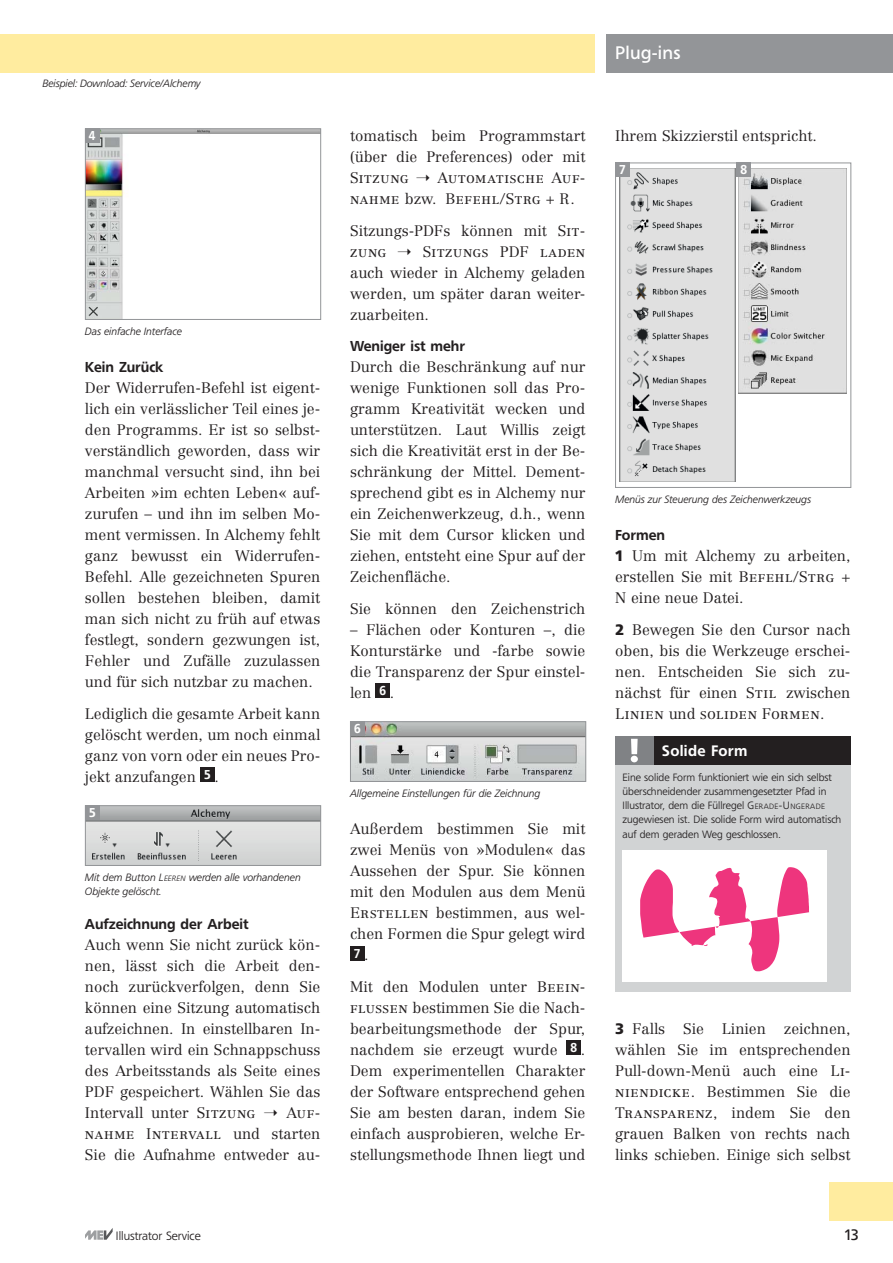
<style>
.page{position:relative;width:893px;height:1263px;background:#fff}
.page>*{position:absolute;margin:0;border:0;box-sizing:border-box;transform-origin:0 0}
.t1{font:18px "Freeborn SB";letter-spacing:.01em;color:#fff}
.t2{font:300 15px/21px "Centennial";color:#231f20;text-align:justify}
.t3{font:15px/21px "Centennial Light SC";letter-spacing:.045em;color:#231f20;text-align:right}
.t4{font:500 15px "Freeborn SB";letter-spacing:.02em;color:#fff}
.t5{font:15px "Freeborn SB";color:#231f20}
.t6{font:500 14.25px "Freeborn SB";color:#231f20}
.t7{font:500 12.75px "Freeborn SB";color:#fff;scale:.95 1}
.t8{font:300 12px "Freeborn SB";color:#231f20}
.t9{font:300 10.5px/14.2px "Freeborn SB";color:#231f20}
.t10{font:italic 300 10.5px/14.2px "Freeborn SB";color:#231f20}
.s1{font-style:inherit}
.s2{font-size:7.65px}
.s3{font-family:"Centennial Light SC";font-weight:400}
.s4{font-family:"Centennial";font-weight:300}
.s5{font-family:"Centennial";font-weight:300;font-size:15px;color:#231f20}
.s6{font-family:"Freeborn SB";font-weight:700}
</style>
<div class="page">
<div style="left:607px;top:34px;width:286px;height:38px;background:#939598"></div>
<div style="left:0;top:34px;width:594px;height:38px;background:#ffec9f"></div>
<svg style="left:85px;top:1228px;width:28px;height:12px"></svg>
<div style="left:829px;top:1182px;width:64px;height:38px;background:#ffec9f"></div>
<img style="left:87px;top:130px;width:232px;height:188px">
<div style="left:85px;top:128px;width:236px;height:192px;border:1px solid #939598"></div>
<div style="left:85px;top:129px;width:14px;height:14px;background:#939598"></div>
<div style="left:200px;top:768px;width:14px;height:14px;background:#231f20"></div>
<img style="left:87px;top:807px;width:232px;height:57px">
<div style="left:85px;top:805px;width:236px;height:61px;border:1px solid #939598"></div>
<div style="left:85px;top:806px;width:14px;height:14px;background:#939598"></div>
<div style="left:376px;top:684px;width:14px;height:14px;background:#231f20"></div>
<img style="left:352px;top:723px;width:232px;height:57px">
<div style="left:350px;top:721px;width:236px;height:61px;border:1px solid #939598"></div>
<div style="left:350px;top:722px;width:14px;height:14px;background:#939598"></div>
<div style="left:350px;top:946px;width:14px;height:14px;background:#231f20"></div>
<div style="left:567px;top:1041px;width:14px;height:14px;background:#231f20"></div>
<div style="left:615px;top:163px;width:236px;height:325px;border:1px solid #939598"></div>
<img style="left:738px;top:168px;width:109px;height:225px">
<img style="left:620px;top:168px;width:115px;height:313px">
<div style="left:615px;top:163px;width:14px;height:14px;background:#939598"></div>
<div style="left:737px;top:163px;width:14px;height:14px;background:#939598"></div>
<div style="left:615px;top:765px;width:235px;height:227px;background:#d1d3d4"></div>
<div style="left:623px;top:850px;width:204px;height:131px;background:#fff"></div>
<svg style="left:640px;top:867px;width:169px;height:104px"></svg>
<div style="left:653px;top:736px;width:197px;height:29px;background:#231f20"></div>
<div style="left:615px;top:736px;width:38px;height:29px;background:#808285"></div>
<svg style="left:631px;top:739px;width:7px;height:23px"></svg>
<p class="t10" style="left:42px;top:77px;width:160px">Beispiel: Download: Service/Alchemy</p>
<p class="t7" style="left:89px;top:130px;width:8px">4</p>
<p class="t10" style="left:85px;top:325px;width:98px">Das einfache Interface</p>
<p class="t6" style="left:85px;top:361px;width:80px">Kein Zurück</p>
<p class="t2" style="left:85px;top:379px;width:237px">Der Widerrufen-Befehl ist eigent&shy;lich ein verlässlicher Teil eines je&shy;den Programms. Er ist so selbst&shy;verständlich geworden, dass wir manchmal versucht sind, ihn bei Arbeiten »im echten Leben« auf&shy;zurufen – und ihn im selben Mo&shy;ment vermissen. In Alchemy fehlt ganz bewusst ein Widerrufen-Befehl. Alle gezeichneten Spuren sollen bestehen bleiben, damit man sich nicht zu früh auf etwas festlegt, sondern gezwungen ist, Fehler und Zufälle zuzulassen und für sich nutzbar zu machen.</p>
<p class="t2" style="left:85px;top:704px;width:237px">Lediglich die gesamte Arbeit kann gelöscht werden, um noch einmal ganz von vorn oder ein neues Pro&shy;jekt anzufangen <sup>5</sup> .</p>
<p class="t7" style="left:89px;top:807px;width:8px">5</p>
<p class="t10" style="left:85px;top:871px;width:217px">Mit dem Button <span class="s1">L</span><span class="s2">EEREN</span> werden alle vorhandenen<br>Objekte gelöscht.</p>
<p class="t6" style="left:85px;top:918px;width:165px">Aufzeichnung der Arbeit</p>
<p class="t2" style="left:85px;top:935px;width:237px">Auch wenn Sie nicht zurück kön&shy;nen, lässt sich die Arbeit den&shy;noch zurückverfolgen, denn Sie können eine Sitzung automatisch aufzeichnen. In einstellbaren In&shy;tervallen wird ein Schnappschuss des Arbeitsstands als Seite eines PDF gespeichert. Wählen Sie das Intervall unter <span class="s3">Sitzung</span></p>
<p class="t3" style="left:85px;top:1103px;width:237px">Auf-<br>nahme Intervall <span class="s4">und starten</span></p>
<p class="t2" style="left:85px;top:1145px;width:237px">Sie die Aufnahme entweder au-</p>
<p class="t2" style="left:350px;top:127px;width:237px">tomatisch beim Programmstart (über die Preferences) oder mit</p>
<p class="t3" style="left:350px;top:169px;width:60px">Sitzung</p>
<p class="t3" style="left:350px;top:169px;width:237px;text-align:left;text-indent:87px">Automatische Auf&shy;nahme <span class="s4">bzw.</span> Befehl/Strg + R<span class="s4">.</span></p>
<p class="t2" style="left:350px;top:221px;width:237px">Sitzungs-PDFs können mit <span class="s3">Sit-</span></p>
<p class="t3" style="left:350px;top:242px;width:38px">zung</p>
<p class="t3" style="left:423px;top:242px;width:164px">Sitzungs PDF laden</p>
<p class="t2" style="left:350px;top:263px;width:237px">auch wieder in Alchemy geladen werden, um später daran weiter&shy;zuarbeiten.</p>
<p class="t6" style="left:350px;top:340px;width:117px">Weniger ist mehr</p>
<p class="t2" style="left:350px;top:358px;width:237px">Durch die Beschränkung auf nur wenige Funktionen soll das Pro&shy;gramm Kreativität wecken und unterstützen. Laut Willis zeigt sich die Kreativität erst in der Be&shy;schränkung der Mittel. Dement&shy;sprechend gibt es in Alchemy nur ein Zeichenwerkzeug, d.h., wenn Sie mit dem Cursor klicken und ziehen, entsteht eine Spur auf der Zeichenfläche.</p>
<p class="t2" style="left:350px;top:599px;width:237px">Sie können den Zeichenstrich</p>
<p class="t2" style="left:350px;top:620px;width:237px">– Flächen oder Konturen –, die Konturstärke und -farbe sowie die Transparenz der Spur einstel&shy;len <sup>6</sup> .</p>
<p class="t7" style="left:354px;top:723px;width:8px">6</p>
<p class="t10" style="left:350px;top:787px;width:192px">Allgemeine Einstellungen für die Zeichnung</p>
<p class="t2" style="left:350px;top:820px;width:237px">Außerdem bestimmen Sie mit zwei Menüs von »Modulen« das Aussehen der Spur. Sie können mit den Modulen aus dem Menü <span class="s3">Erstellen</span> bestimmen, aus wel&shy;chen Formen die Spur gelegt wird</p>
<p class="t7" style="left:354px;top:948px;width:17px">7 <span class="s5">.</span></p>
<p class="t2" style="left:350px;top:977px;width:237px">Mit den Modulen unter <span class="s3">Beein&shy;flussen</span> bestimmen Sie die Nach&shy;bearbeitungsmethode der Spur, nachdem sie erzeugt wurde <sup>8</sup> .<br>Dem experimentellen Charakter der Software entsprechend gehen Sie am besten daran, indem Sie einfach ausprobieren, welche Er&shy;stellungsmethode Ihnen liegt und</p>
<p class="t1" style="left:615px;top:42px;width:67px">Plug-ins</p>
<p class="t2" style="left:615px;top:127px;width:203px">Ihrem Skizzierstil entspricht.</p>
<p class="t7" style="left:619px;top:165px;width:8px">7</p>
<p class="t7" style="left:740px;top:165px;width:8px">8</p>
<p class="t10" style="left:615px;top:493px;width:197px">Menüs zur Steuerung des Zeichenwerkzeugs</p>
<p class="t6" style="left:615px;top:529px;width:51px">Formen</p>
<p class="t2" style="left:615px;top:547px;width:237px"><span class="s6">1</span> Um mit Alchemy zu arbeiten, erstellen Sie mit <span class="s3">Befehl/Strg + N</span> eine neue Datei.</p>
<p class="t2" style="left:615px;top:620px;width:237px"><span class="s6">2</span> Bewegen Sie den Cursor nach oben, bis die Werkzeuge erschei&shy;nen. Entscheiden Sie sich zu&shy;nächst für einen <span class="s3">Stil</span> zwischen</p>
<p class="t3" style="left:615px;top:704px;width:211px">Linien <span class="s4">und</span> soliden Formen<span class="s4">.</span></p>
<p class="t4" style="left:662px;top:745px;width:87px">Solide Form</p>
<p class="t9" style="left:623px;top:770px;width:220px">Eine solide Form funktioniert wie ein sich selbst überschneidender zusammengesetzter Pfad in Illustrator, dem die Füllregel <span class="s1">G</span><span class="s2">ERADE</span><span class="s1">-U</span><span class="s2">NGERADE </span>zugewiesen ist. Die solide Form wird automatisch auf dem geraden Weg geschlossen.</p>
<p class="t2" style="left:615px;top:1019px;width:237px"><span class="s6">3</span> Falls Sie Linien zeichnen, wählen Sie im entsprechenden Pull-down-Menü auch eine <span class="s3">Li&shy;niendicke</span>. Bestimmen Sie die <span class="s3">Transparenz</span>, indem Sie den grauen Balken von rechts nach links schieben. Einige sich selbst</p>
<p class="t8" style="left:116px;top:1230px;width:86px">Illustrator Service</p>
<p class="t5" style="left:844px;top:1226px;width:16px">13</p>
</div>
